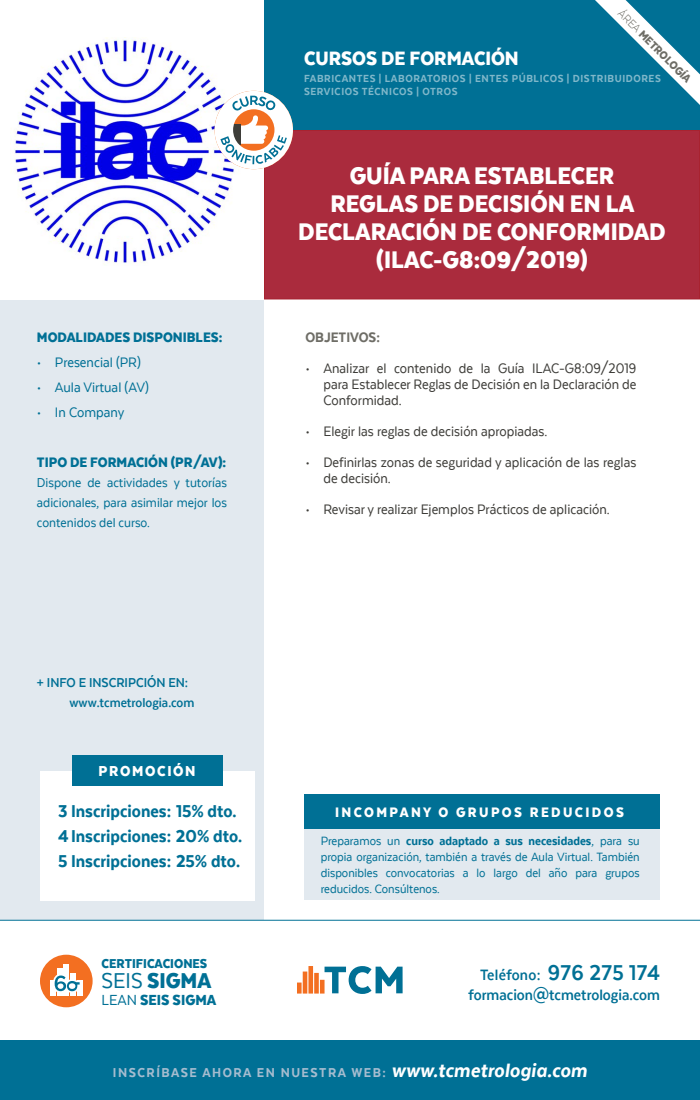
<style>
.page{position:relative;width:700px;height:1100px;background:#fff}
.page>*{position:absolute;margin:0;border:0;box-sizing:border-box;transform-origin:0 0}
.t1{font:900 28px/28px "Texta Narrow";color:#fff;text-align:center}
.t2{font:900 25px "Texta Narrow";color:#007095}
.t3{font:900 22.5px "Texta Narrow";color:#fff}
.t4{font:800 20px/25px "Texta Narrow";color:#007095}
.t5{font:700 17.5px/20px "Texta Narrow";color:#007095;text-align:right}
.t6{font:900 17px "Texta Narrow";color:#007095}
.t7{font:900 16.8px "Texta Narrow";letter-spacing:.1em;color:#fff}
.t8{font:16px/16px "Texta Narrow";color:#3e3d39;text-align:justify}
.t9{font:900 16px "Texta Narrow";color:#007095}
.t10{font:16px "Texta Narrow";color:#007095}
.t11{font:900 16px "Texta Narrow";letter-spacing:.15em;color:#fff}
.t12{font:800 16px "Texta Narrow";color:#6e6d66}
.t13{font:15px/20px "Texta Narrow";color:#007095;text-align:justify}
.t14{font:800 15px "Texta Narrow";letter-spacing:.1em;color:#a5bccf}
.t15{font:700 15px/20px "Texta Narrow";color:#007095}
.t16{font:900 15px "Texta Narrow";color:#007095}
.t17{font:14px/16px "Texta Narrow";color:#007095;text-align:justify}
.t18{font:900 13px "Texta Narrow";color:#6e6d66}
.t19{font:800 12px/12.5px "Texta Narrow";letter-spacing:.05em;color:#fff}
.s1{font-family:"Texta Narrow Alt";font-weight:300}
.s2{font-weight:400}
.s3{font-weight:800}
.s4{font-size:25px}
.s5{font-style:italic;font-size:22.5px;color:#fff}
</style>
<div class="page">
<div style="left:265px;top:130px;width:435px;height:169px;background:#aa2b3d"></div>
<div style="left:264px;top:130px;width:436px;height:169px;border:1px solid #a82330"></div>
<div style="left:0;top:1040px;width:700px;height:60px;background:#007095"></div>
<div style="left:264px;top:0;width:436px;height:130px;background:#007095"></div>
<div style="left:0;top:300px;width:264px;height:620px;background:#e2e9ef"></div>
<hr style="left:0;top:920px;width:700px;height:1px;background:#007095">
<svg style="left:297px;top:966px;width:106px;height:28px"></svg>
<img style="left:10px;top:37px;width:229px;height:228px">
<div style="left:40px;top:771px;width:214px;height:129px;background:#fff"></div>
<div style="left:72px;top:756px;width:150px;height:30px;background:#007095"></div>
<div style="left:40px;top:955px;width:53px;height:52px;background:#f36f21;border-radius:50%"></div>
<div style="left:50px;top:981px;width:5px;height:15px;background:#fff"></div>
<div style="left:77px;top:981px;width:5px;height:15px;background:#fff"></div>
<div style="left:70px;top:973px;width:6px;height:23px;background:#fff"></div>
<div style="left:57px;top:968px;width:5px;height:28px;background:#fff"></div>
<div style="left:64px;top:964px;width:5px;height:32px;background:#fff"></div>
<svg style="left:51px;top:972px;width:32px;height:23px"></svg>
<svg style="left:595px;top:0;width:105px;height:105px"></svg>
<svg style="left:215px;top:91px;width:78px;height:78px"></svg>
<div style="left:305px;top:828px;width:355px;height:71px;background:#e2e9ef"></div>
<div style="left:305px;top:794px;width:355px;height:34px;background:#007095"></div>
<p class="t18" style="left:625px;top:7px;width:99px;rotate:45deg"><span class="s1">ÁREA</span> METROLOGÍA</p>
<h3 class="t3" style="left:304px;top:47px;width:216px">CURSOS DE FORMACIÓN</h3>
<p class="t19" style="left:304px;top:72px;width:358px">FABRICANTES | LABORATORIOS | ENTES PÚBLICOS | DISTRIBUIDORES<br>SERVICIOS TÉCNICOS | OTROS</p>
<p class="t9" style="left:37px;top:330px;width:187px">MODALIDADES DISPONIBLES:</p>
<p class="t10" style="left:37px;top:355px;width:105px">• Presencial (PR)</p>
<p class="t10" style="left:37px;top:380px;width:113px">• Aula Virtual (AV)</p>
<p class="t10" style="left:37px;top:405px;width:89px">• In Company</p>
<p class="t9" style="left:37px;top:455px;width:191px">TIPO DE FORMACIÓN (PR/AV):</p>
<p class="t13" style="left:37px;top:473px;width:192px">Dispone de actividades y tutorías adicionales, para asimilar mejor los contenidos del curso.</p>
<h1 class="t1" style="left:298px;top:161px;width:369px">GUÍA PARA ESTABLECER<br>REGLAS DE DECISIÓN EN LA<br>DECLARACIÓN DE CONFORMIDAD (ILAC-G8:09/2019)</h1>
<p class="t12" style="left:305px;top:330px;width:76px">OBJETIVOS:</p>
<p class="t8" style="left:323px;top:361px;width:314px;text-indent:-18px">• Analizar el contenido de la Guía ILAC-G8:09/2019 para Establecer Reglas de Decisión en la Declaración de Conformidad.</p>
<p class="t8" style="left:305px;top:424px;width:244px">• Elegir las reglas de decisión apropiadas.</p>
<p class="t8" style="left:323px;top:455px;width:315px;text-indent:-18px">• Definirlas zonas de seguridad y aplicación de las reglas de decisión.</p>
<p class="t8" style="left:305px;top:502px;width:306px">• Revisar y realizar Ejemplos Prácticos de aplicación.</p>
<p class="t15" style="left:70px;top:673px;width:126px;text-indent:-33px">+ INFO E INSCRIPCIÓN EN: www.tcmetrologia.com</p>
<p class="t7" style="left:99px;top:763px;width:99px">PROMOCIÓN</p>
<p class="t4" style="left:58px;top:798px;width:186px">3 Inscripciones: 15% dto.<br>4 Inscripciones: 20% dto.<br>5 Inscripciones: 25% dto.</p>
<p class="t16" style="left:102px;top:956px;width:107px">CERTIFICACIONES</p>
<h2 class="t2" style="left:102px;top:969px;width:111px"><span class="s2">SEIS</span> SIGMA</h2>
<p class="t6" style="left:102px;top:992px;width:116px"><span class="s2">LEAN</span> SEIS SIGMA</p>
<p class="t11" style="left:335px;top:805px;width:290px">INCOMPANY O GRUPOS REDUCIDOS</p>
<p class="t17" style="left:321px;top:833px;width:320px">Preparamos un <span class="s3">curso adaptado a sus necesidades</span>, para su propia organización, también a través de Aula Virtual. También disponibles convocatorias a lo largo del año para grupos reducidos. Consúltenos.</p>
<p class="t5" style="left:469px;top:965px;width:193px">Teléfono: <span class="s4">976 275 174 </span>formacion@tcmetrologia.com</p>
<p class="t14" style="left:113px;top:1065px;width:476px">INSCRÍBASE AHORA EN NUESTRA WEB: <span class="s5">www.tcmetrologia.com</span></p>
</div>
